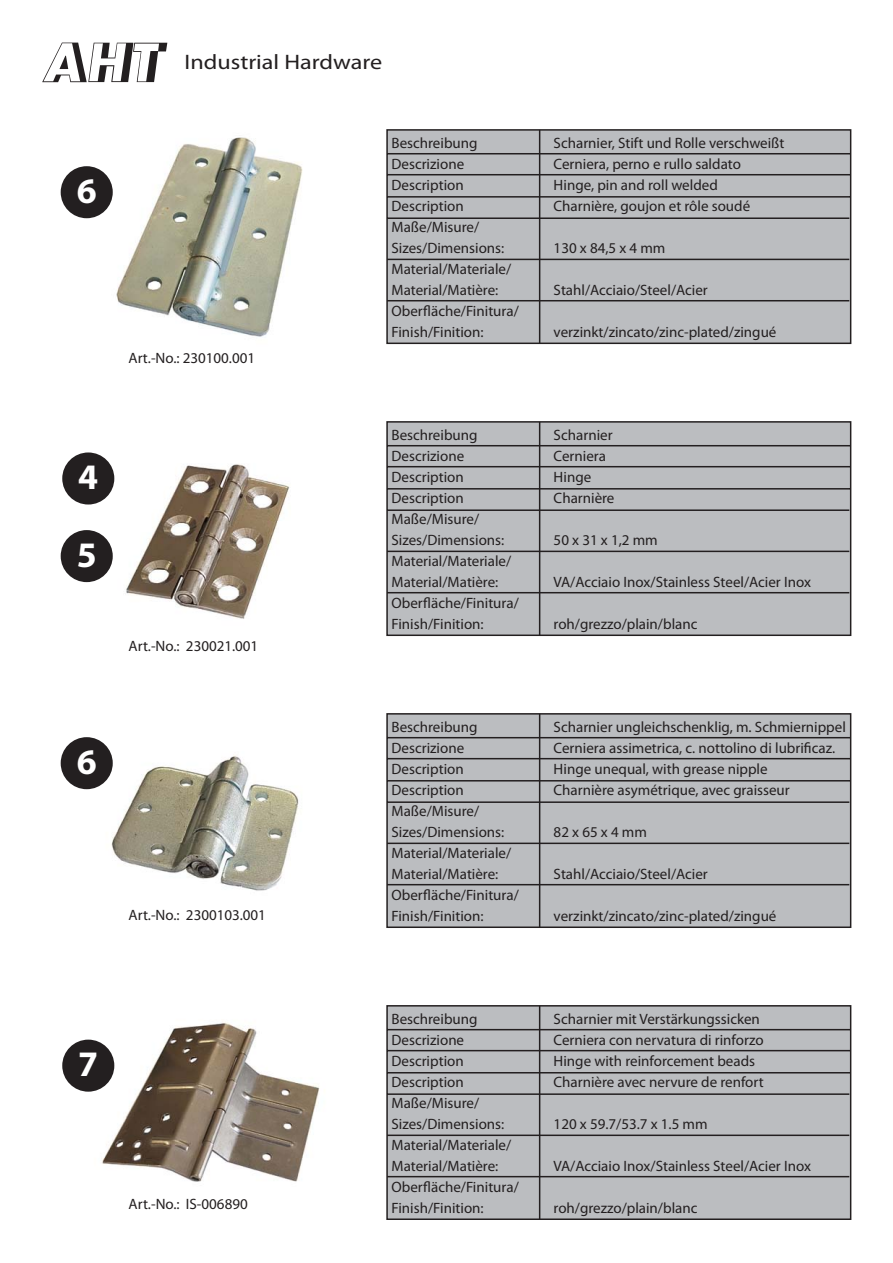
<style>
.page{position:relative;width:893px;height:1263px;background:#fff}
.page>*{position:absolute;margin:0;border:0;box-sizing:border-box;transform-origin:0 0}
.t1{font:700 36px/77.6px "Myriad Pro";color:#fff}
.t2{font:21px "Myriad Pro";color:#231f20;scale:1.15 1}
.t3{font:15px/21px "Myriad Pro";color:#231f20}
</style>
<div class="page">
<svg style="left:42px;top:43px;width:125px;height:39px"></svg>
<img style="left:71px;top:456px;width:219px;height:163px">
<img style="left:71px;top:137px;width:232px;height:200px">
<img style="left:71px;top:737px;width:228px;height:154px">
<img style="left:71px;top:1022px;width:249px;height:160px">
<svg style="left:386px;top:129px;width:466px;height:216px;background:#b3b5b8"></svg>
<hr style="left:387px;top:259px;width:462px;height:1px;background:#231f20">
<hr style="left:387px;top:300px;width:462px;height:1px;background:#231f20">
<hr style="left:539px;top:130px;width:1px;height:213px;background:#231f20">
<svg style="left:386px;top:421px;width:466px;height:215px;background:#b3b4b7"></svg>
<hr style="left:387px;top:551px;width:462px;height:1px;background:#231f20">
<hr style="left:387px;top:592px;width:462px;height:1px;background:#231f20">
<hr style="left:539px;top:422px;width:1px;height:213px;background:#231f20">
<svg style="left:386px;top:713px;width:466px;height:215px;background:#b3b4b7"></svg>
<hr style="left:387px;top:843px;width:462px;height:1px;background:#231f20">
<hr style="left:387px;top:884px;width:462px;height:1px;background:#231f20">
<hr style="left:539px;top:714px;width:1px;height:213px;background:#231f20">
<svg style="left:386px;top:1005px;width:466px;height:215px;background:#b3b4b7"></svg>
<hr style="left:387px;top:1135px;width:462px;height:1px;background:#231f20">
<hr style="left:387px;top:1176px;width:462px;height:1px;background:#231f20">
<hr style="left:539px;top:1006px;width:1px;height:213px;background:#231f20">
<div style="left:62px;top:452px;width:52px;height:53px;background:#231f20;border-radius:50%"></div>
<div style="left:61px;top:530px;width:52px;height:52px;background:#231f20;border-radius:50%"></div>
<div style="left:61px;top:166px;width:52px;height:52px;background:#231f20;border-radius:50%"></div>
<div style="left:62px;top:1040px;width:52px;height:52px;background:#231f20;border-radius:50%"></div>
<div style="left:61px;top:737px;width:52px;height:52px;background:#231f20;border-radius:50%"></div>
<h1 class="t1" style="left:77px;top:154px;width:21px">6</h1>
<h1 class="t1" style="left:77px;top:441px;width:23px">4<br>5</h1>
<h1 class="t1" style="left:77px;top:725px;width:21px">6</h1>
<h2 class="t2" style="left:184px;top:54px;width:173px">Industrial Hardware</h2>
<p class="t3" style="left:128px;top:348px;width:128px">Art.-No.: 230100.001</p>
<p class="t3" style="left:128px;top:637px;width:131px">Art.-No.: 230021.001</p>
<p class="t3" style="left:391px;top:133px;width:87px">Beschreibung</p>
<p class="t3" style="left:553px;top:133px;width:232px">Scharnier, Stift und Rolle verschweißt</p>
<p class="t3" style="left:391px;top:154px;width:74px">Descrizione</p>
<p class="t3" style="left:553px;top:154px;width:189px">Cerniera, perno e rullo saldato</p>
<p class="t3" style="left:391px;top:175px;width:74px">Description</p>
<p class="t3" style="left:553px;top:175px;width:166px">Hinge, pin and roll welded</p>
<p class="t3" style="left:391px;top:196px;width:74px">Description</p>
<p class="t3" style="left:553px;top:196px;width:198px">Charnière, goujon et rôle soudé</p>
<p class="t3" style="left:391px;top:217px;width:114px">Maße/Misure/<br>Sizes/Dimensions:</p>
<p class="t3" style="left:553px;top:238px;width:113px">130 x 84,5 x 4 mm</p>
<p class="t3" style="left:391px;top:259px;width:121px">Material/Materiale/<br>Material/Matière:</p>
<p class="t3" style="left:391px;top:301px;width:129px">Oberfläche/Finitura/<br>Finish/Finition:</p>
<p class="t3" style="left:553px;top:280px;width:156px">Stahl/Acciaio/Steel/Acier</p>
<p class="t3" style="left:553px;top:322px;width:224px">verzinkt/zincato/zinc-plated/zingué</p>
<p class="t3" style="left:391px;top:425px;width:87px">Beschreibung</p>
<p class="t3" style="left:553px;top:425px;width:60px">Scharnier</p>
<p class="t3" style="left:391px;top:446px;width:74px">Descrizione</p>
<p class="t3" style="left:553px;top:446px;width:54px">Cerniera</p>
<p class="t3" style="left:391px;top:467px;width:74px">Description</p>
<p class="t3" style="left:553px;top:467px;width:39px">Hinge</p>
<p class="t3" style="left:391px;top:488px;width:74px">Description</p>
<p class="t3" style="left:553px;top:488px;width:62px">Charnière</p>
<p class="t3" style="left:391px;top:509px;width:114px">Maße/Misure/<br>Sizes/Dimensions:</p>
<p class="t3" style="left:553px;top:530px;width:106px">50 x 31 x 1,2 mm</p>
<p class="t3" style="left:391px;top:551px;width:121px">Material/Materiale/<br>Material/Matière:</p>
<p class="t3" style="left:391px;top:593px;width:129px">Oberfläche/Finitura/<br>Finish/Finition:</p>
<p class="t3" style="left:553px;top:572px;width:259px">VA/Acciaio Inox/Stainless Steel/Acier Inox</p>
<p class="t3" style="left:553px;top:614px;width:145px">roh/grezzo/plain/blanc</p>
<p class="t3" style="left:128px;top:906px;width:139px">Art.-No.: 2300103.001</p>
<p class="t3" style="left:391px;top:717px;width:87px">Beschreibung</p>
<p class="t3" style="left:553px;top:717px;width:294px">Scharnier ungleichschenklig, m. Schmiernippel</p>
<p class="t3" style="left:391px;top:738px;width:74px">Descrizione</p>
<p class="t3" style="left:553px;top:738px;width:283px">Cerniera assimetrica, c. nottolino di lubrificaz.</p>
<p class="t3" style="left:391px;top:759px;width:74px">Description</p>
<p class="t3" style="left:553px;top:759px;width:216px">Hinge unequal, with grease nipple</p>
<p class="t3" style="left:391px;top:780px;width:74px">Description</p>
<p class="t3" style="left:553px;top:780px;width:238px">Charnière asymétrique, avec graisseur</p>
<p class="t3" style="left:391px;top:801px;width:114px">Maße/Misure/<br>Sizes/Dimensions:</p>
<p class="t3" style="left:553px;top:822px;width:95px">82 x 65 x 4 mm</p>
<p class="t3" style="left:391px;top:843px;width:121px">Material/Materiale/<br>Material/Matière:</p>
<p class="t3" style="left:391px;top:885px;width:129px">Oberfläche/Finitura/<br>Finish/Finition:</p>
<p class="t3" style="left:553px;top:864px;width:156px">Stahl/Acciaio/Steel/Acier</p>
<p class="t3" style="left:553px;top:906px;width:224px">verzinkt/zincato/zinc-plated/zingué</p>
<h1 class="t1" style="left:78px;top:1028px;width:21px">7</h1>
<p class="t3" style="left:128px;top:1195px;width:121px">Art.-No.: IS-006890</p>
<p class="t3" style="left:391px;top:1009px;width:87px">Beschreibung</p>
<p class="t3" style="left:553px;top:1009px;width:208px">Scharnier mit Verstärkungssicken</p>
<p class="t3" style="left:391px;top:1030px;width:74px">Descrizione</p>
<p class="t3" style="left:553px;top:1030px;width:211px">Cerniera con nervatura di rinforzo</p>
<p class="t3" style="left:391px;top:1051px;width:74px">Description</p>
<p class="t3" style="left:553px;top:1051px;width:203px">Hinge with reinforcement beads</p>
<p class="t3" style="left:391px;top:1072px;width:74px">Description</p>
<p class="t3" style="left:553px;top:1072px;width:212px">Charnière avec nervure de renfort</p>
<p class="t3" style="left:391px;top:1093px;width:114px">Maße/Misure/<br>Sizes/Dimensions:</p>
<p class="t3" style="left:553px;top:1114px;width:155px">120 x 59.7/53.7 x 1.5 mm</p>
<p class="t3" style="left:391px;top:1135px;width:121px">Material/Materiale/<br>Material/Matière:</p>
<p class="t3" style="left:391px;top:1177px;width:129px">Oberfläche/Finitura/<br>Finish/Finition:</p>
<p class="t3" style="left:553px;top:1156px;width:259px">VA/Acciaio Inox/Stainless Steel/Acier Inox</p>
<p class="t3" style="left:553px;top:1198px;width:145px">roh/grezzo/plain/blanc</p>
</div>
